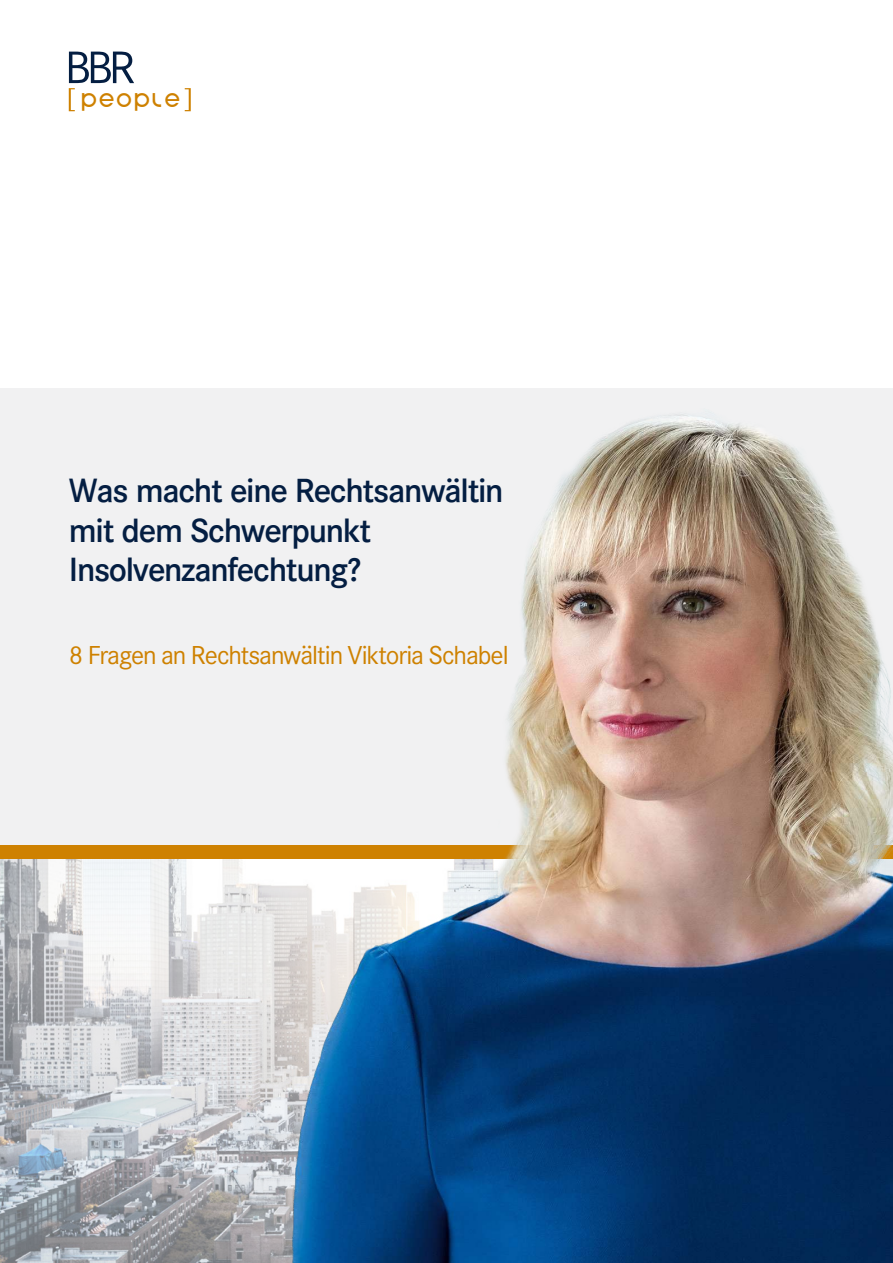
<style>
.page{position:relative;width:893px;height:1263px;background:#fff}
.page>*{position:absolute;margin:0;border:0;box-sizing:border-box;transform-origin:0 0}
.t1{font:500 33px/39.6px "Corporate SBQ";letter-spacing:-.04em;color:#041e42}
.t2{font:25.5px "Corporate SBQ";letter-spacing:-.04em;color:#ce8100}
.t3{font:20.25px "Edition";letter-spacing:.1em;color:#ce8100}
</style>
<div class="page">
<svg style="left:69px;top:52px;width:65px;height:59px"></svg>
<svg style="left:185px;top:88px;width:6px;height:23px"></svg>
<img style="left:0;top:388px;width:893px;height:875px">
<p class="t3" style="left:82px;top:93px;width:100px">PEOPLE</p>
<p class="t1" style="left:69px;top:474px;width:436px">Was macht eine Rechtsanwältin mit dem Schwerpunkt<br>Insolvenzanfechtung?</p>
<p class="t2" style="left:69px;top:646px;width:441px">8 Fragen an Rechtsanwältin Viktoria Schabel</p>
</div>
